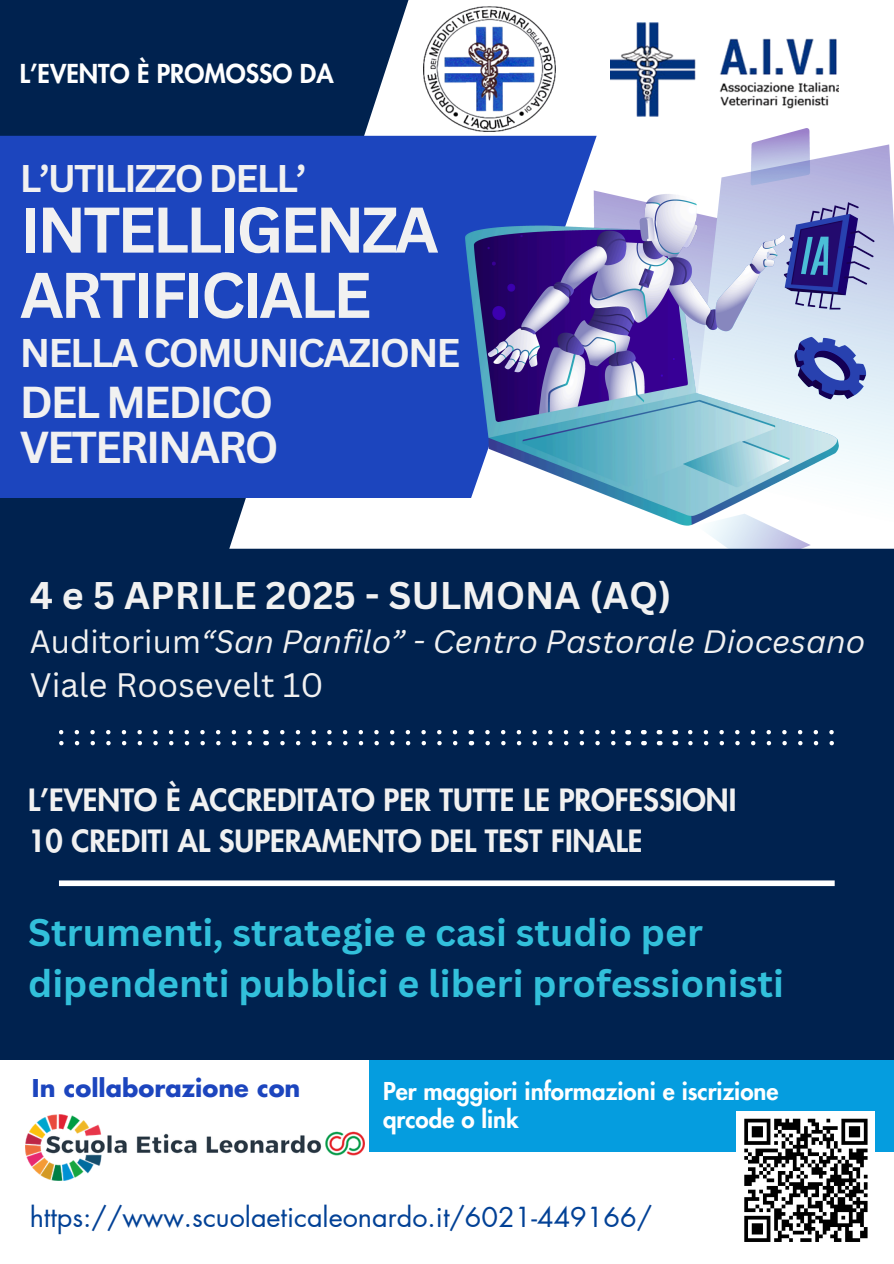
<style>
.page{position:relative;width:894px;height:1264px;background:#fff}
.page>*{position:absolute;margin:0;border:0;box-sizing:border-box;transform-origin:0 0}
.t1{font:700 63px/65.2px "Canva Sans";letter-spacing:-.05em;color:#f1f1f1}
.t2{font:700 43.5px/45px "Canva Sans";letter-spacing:-.05em;color:#f1f1f1}
.t3{font:700 39px "Canva Sans";letter-spacing:-.05em;color:#f1f1f1}
.t4{font:700 37.5px/50.7px "Canva Sans";color:#32c0db}
.t5{font:700 37.5px "Canva Sans";color:#f1f1f1}
.t6{font:700 37.5px "Canva Sans";letter-spacing:-.05em;color:#f1f1f1}
.t7{font:33px "Canva Sans";color:#f1f1f1}
.t8{font:italic 31.5px "Canva Sans";color:#f1f1f1}
.t9{font:800 30px/40.5px "Futura LT Pro";color:#f1f1f1}
.t10{font:27px "Futura LT Pro";color:#024196}
.t11{font:800 25.5px "Futura LT Pro";color:#fff}
.t12{font:800 24px "Futura LT Pro";color:#fff}
.t13{font:700 24px "Futura LT Pro";color:#1c45be}
.s1{font-style:normal}
</style>
<div class="page">
<div style="left:0;top:0;width:893px;height:1263px;background:#00224f"></div>
<svg style="left:229px;top:0;width:664px;height:548px;fill:#fff"></svg>
<div style="left:0;top:136px;width:465px;height:362px;background:#1c45be"></div>
<div style="left:0;top:1060px;width:389px;height:105px;background:#fff"></div>
<div style="left:369px;top:1060px;width:524px;height:174px;background:#059ddf"></div>
<div style="left:0;top:1152px;width:893px;height:111px;background:#fff"></div>
<div style="left:59px;top:880px;width:775px;height:6px;background:#fff"></div>
<svg style="left:59px;top:730px;width:4px;height:4px"></svg>
<svg style="left:75px;top:730px;width:4px;height:4px"></svg>
<svg style="left:90px;top:730px;width:5px;height:4px"></svg>
<svg style="left:106px;top:730px;width:4px;height:4px"></svg>
<svg style="left:122px;top:730px;width:4px;height:4px"></svg>
<svg style="left:137px;top:730px;width:5px;height:4px"></svg>
<svg style="left:153px;top:730px;width:4px;height:4px"></svg>
<svg style="left:169px;top:730px;width:4px;height:4px"></svg>
<svg style="left:184px;top:730px;width:5px;height:4px"></svg>
<svg style="left:200px;top:730px;width:5px;height:4px"></svg>
<svg style="left:216px;top:730px;width:4px;height:4px"></svg>
<svg style="left:231px;top:730px;width:5px;height:4px"></svg>
<svg style="left:247px;top:730px;width:5px;height:4px"></svg>
<svg style="left:59px;top:741px;width:4px;height:4px"></svg>
<svg style="left:75px;top:741px;width:4px;height:4px"></svg>
<svg style="left:90px;top:741px;width:5px;height:4px"></svg>
<svg style="left:106px;top:741px;width:5px;height:4px"></svg>
<svg style="left:122px;top:741px;width:4px;height:4px"></svg>
<svg style="left:138px;top:741px;width:4px;height:4px"></svg>
<svg style="left:153px;top:741px;width:5px;height:4px"></svg>
<svg style="left:169px;top:741px;width:4px;height:4px"></svg>
<svg style="left:185px;top:741px;width:4px;height:4px"></svg>
<svg style="left:200px;top:741px;width:5px;height:4px"></svg>
<svg style="left:216px;top:741px;width:4px;height:4px"></svg>
<svg style="left:232px;top:741px;width:4px;height:4px"></svg>
<svg style="left:247px;top:741px;width:5px;height:4px"></svg>
<img style="left:465px;top:128px;width:428px;height:420px">
<img style="left:424px;top:7px;width:131px;height:125px">
<img style="left:610px;top:22px;width:228px;height:95px">
<img style="left:25px;top:1114px;width:339px;height:65px">
<div style="left:736px;top:1111px;width:138px;height:138px;background:#fff"></div>
<svg style="left:744px;top:1118px;width:124px;height:124px"></svg>
<svg style="left:263px;top:730px;width:6px;height:4px"></svg>
<svg style="left:280px;top:730px;width:4px;height:4px"></svg>
<svg style="left:296px;top:730px;width:4px;height:4px"></svg>
<svg style="left:311px;top:730px;width:5px;height:4px"></svg>
<svg style="left:327px;top:730px;width:4px;height:4px"></svg>
<svg style="left:343px;top:730px;width:4px;height:4px"></svg>
<svg style="left:358px;top:730px;width:5px;height:4px"></svg>
<svg style="left:374px;top:730px;width:4px;height:4px"></svg>
<svg style="left:390px;top:730px;width:4px;height:4px"></svg>
<svg style="left:405px;top:730px;width:5px;height:4px"></svg>
<svg style="left:421px;top:730px;width:4px;height:4px"></svg>
<svg style="left:437px;top:730px;width:4px;height:4px"></svg>
<svg style="left:452px;top:730px;width:5px;height:4px"></svg>
<svg style="left:263px;top:741px;width:6px;height:4px"></svg>
<svg style="left:280px;top:741px;width:4px;height:4px"></svg>
<svg style="left:296px;top:741px;width:4px;height:4px"></svg>
<svg style="left:311px;top:741px;width:5px;height:4px"></svg>
<svg style="left:327px;top:741px;width:5px;height:4px"></svg>
<svg style="left:343px;top:741px;width:4px;height:4px"></svg>
<svg style="left:358px;top:741px;width:5px;height:4px"></svg>
<svg style="left:374px;top:741px;width:5px;height:4px"></svg>
<svg style="left:390px;top:741px;width:4px;height:4px"></svg>
<svg style="left:406px;top:741px;width:4px;height:4px"></svg>
<svg style="left:421px;top:741px;width:5px;height:4px"></svg>
<svg style="left:437px;top:741px;width:4px;height:4px"></svg>
<svg style="left:453px;top:741px;width:4px;height:4px"></svg>
<svg style="left:468px;top:730px;width:6px;height:4px"></svg>
<svg style="left:485px;top:730px;width:4px;height:4px"></svg>
<svg style="left:501px;top:730px;width:4px;height:4px"></svg>
<svg style="left:516px;top:730px;width:5px;height:4px"></svg>
<svg style="left:532px;top:730px;width:4px;height:4px"></svg>
<svg style="left:548px;top:730px;width:4px;height:4px"></svg>
<svg style="left:563px;top:730px;width:5px;height:4px"></svg>
<svg style="left:579px;top:730px;width:4px;height:4px"></svg>
<svg style="left:595px;top:730px;width:4px;height:4px"></svg>
<svg style="left:610px;top:730px;width:5px;height:4px"></svg>
<svg style="left:468px;top:741px;width:6px;height:4px"></svg>
<svg style="left:485px;top:741px;width:4px;height:4px"></svg>
<svg style="left:501px;top:741px;width:4px;height:4px"></svg>
<svg style="left:516px;top:741px;width:5px;height:4px"></svg>
<svg style="left:532px;top:741px;width:5px;height:4px"></svg>
<svg style="left:548px;top:741px;width:4px;height:4px"></svg>
<svg style="left:564px;top:741px;width:4px;height:4px"></svg>
<svg style="left:579px;top:741px;width:5px;height:4px"></svg>
<svg style="left:595px;top:741px;width:4px;height:4px"></svg>
<svg style="left:611px;top:741px;width:4px;height:4px"></svg>
<svg style="left:625px;top:730px;width:5px;height:4px"></svg>
<svg style="left:640px;top:730px;width:6px;height:4px"></svg>
<svg style="left:656px;top:730px;width:6px;height:4px"></svg>
<svg style="left:672px;top:730px;width:6px;height:4px"></svg>
<svg style="left:688px;top:730px;width:4px;height:4px"></svg>
<svg style="left:703px;top:730px;width:5px;height:4px"></svg>
<svg style="left:719px;top:730px;width:4px;height:4px"></svg>
<svg style="left:735px;top:730px;width:4px;height:4px"></svg>
<svg style="left:750px;top:730px;width:5px;height:4px"></svg>
<svg style="left:766px;top:730px;width:4px;height:4px"></svg>
<svg style="left:782px;top:730px;width:4px;height:4px"></svg>
<svg style="left:798px;top:730px;width:4px;height:4px"></svg>
<svg style="left:813px;top:730px;width:4px;height:4px"></svg>
<svg style="left:829px;top:730px;width:4px;height:4px"></svg>
<svg style="left:625px;top:741px;width:6px;height:4px"></svg>
<svg style="left:641px;top:741px;width:5px;height:4px"></svg>
<svg style="left:656px;top:741px;width:6px;height:4px"></svg>
<svg style="left:672px;top:741px;width:6px;height:4px"></svg>
<svg style="left:688px;top:741px;width:4px;height:4px"></svg>
<svg style="left:703px;top:741px;width:5px;height:4px"></svg>
<svg style="left:719px;top:741px;width:4px;height:4px"></svg>
<svg style="left:735px;top:741px;width:4px;height:4px"></svg>
<svg style="left:751px;top:741px;width:4px;height:4px"></svg>
<svg style="left:766px;top:741px;width:4px;height:4px"></svg>
<svg style="left:782px;top:741px;width:4px;height:4px"></svg>
<svg style="left:798px;top:741px;width:4px;height:4px"></svg>
<svg style="left:813px;top:741px;width:5px;height:4px"></svg>
<svg style="left:829px;top:741px;width:4px;height:4px"></svg>
<h4 class="t11" style="left:20px;top:62px;width:315px">L’EVENTO È PROMOSSO DA</h4>
<p class="t6" style="left:20px;top:152px;width:288px">L’UTILIZZO DELL’</p>
<p class="t1" style="left:20px;top:195px;width:420px">INTELLIGENZA<br>ARTIFICIALE</p>
<p class="t3" style="left:20px;top:326px;width:442px">NELLA COMUNICAZIONE</p>
<p class="t2" style="left:20px;top:378px;width:260px">DEL MEDICO<br>VETERINARO</p>
<p class="t5" style="left:30px;top:568px;width:643px">4 e 5 APRILE 2025 - SULMONA (AQ)</p>
<p class="t8" style="left:30px;top:619px;width:836px"><span class="s1">Auditorium</span>“San Panfilo” - Centro Pastorale Diocesano</p>
<p class="t7" style="left:30px;top:661px;width:295px">Viale Roosevelt 10</p>
<p class="t9" style="left:28px;top:781px;width:709px">L’EVENTO È ACCREDITATO PER TUTTE LE PROFESSIONI<br>10 CREDITI AL SUPERAMENTO DEL TEST FINALE</p>
<h5 class="t4" style="left:28px;top:906px;width:757px">Strumenti, strategie e casi studio per dipendenti pubblici e liberi professionisti</h5>
<p class="t13" style="left:32px;top:1077px;width:270px">In collaborazione con</p>
<p class="t12" style="left:383px;top:1080px;width:397px">Per maggiori informazioni e iscrizione</p>
<p class="t12" style="left:383px;top:1108px;width:137px">qrcode o link</p>
<h1 class="t10" style="left:30px;top:1204px;width:624px">https://www.scuolaeticaleonardo.it/6021-449166/</h1>
</div>
